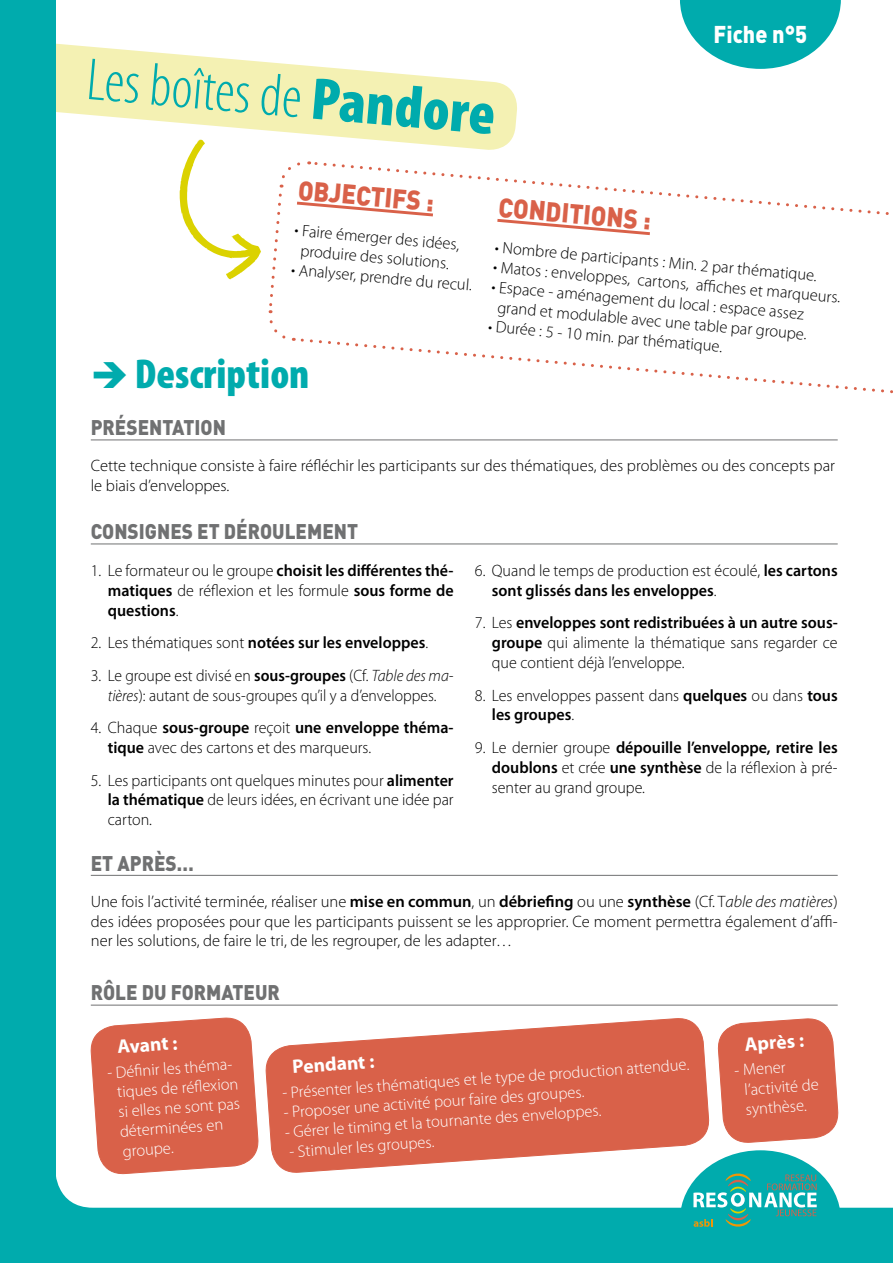
<style>
.page{position:relative;width:893px;height:1263px;background:#00abad}
.page>*{position:absolute;margin:0;border:0;box-sizing:border-box;transform-origin:0 0}
.t1{font:300 condensed 60px "Myriad Pro";color:#00abad}
.t2{font:900 condensed 42px "Myriad Pro";color:#00abad}
.t3{font:900 27px "DIN";color:#d96149;scale:.9 1}
.t4{font:900 24px "DIN";color:#fff;scale:.9 1}
.t5{font:900 21px "DIN";color:#707172;scale:.9 1}
.t6{font:700 19.5px "Myriad Pro";color:#fff}
.t7{font:300 16.5px/19.8px "Myriad Pro";color:#000;text-align:justify}
.t8{font:300 16.5px/19.8px "Myriad Pro";color:#fff}
.t9{font:600 16.5px/19.8px "Myriad Pro";color:#000;text-align:justify}
.s1{font-weight:900}
.s2{font-weight:300}
.s3{font-weight:600}
.s4{font-style:italic}
</style>
<div class="page">
<div style="left:56px;top:0;width:837px;height:1208px;background:#fff"></div>
<hr style="left:91px;top:440px;width:747px;height:1px;background:#707172">
<hr style="left:91px;top:544px;width:747px;height:1px;background:#707172">
<hr style="left:91px;top:875px;width:747px;height:1px;background:#707172">
<hr style="left:91px;top:1005px;width:747px;height:1px;background:#707172">
<svg style="left:56px;top:36px;width:463px;height:116px;background:#f8f6d0"></svg>
<svg style="left:680px;top:0;width:161px;height:69px"></svg>
<svg style="left:717px;top:1017px;width:122px;height:127px;background:#de7662"></svg>
<svg style="left:264px;top:1017px;width:446px;height:157px;background:#e0806d"></svg>
<svg style="left:89px;top:1016px;width:171px;height:159px;background:#de7661"></svg>
<svg style="left:680px;top:1150px;width:161px;height:77px"></svg>
<div style="left:179px;top:137px;width:714px;height:262px;background:#fff"></div>
<h1 class="t1" style="left:90px;top:44px;width:411px;rotate:5deg">Les boîtes de <span class="s1">Pandore</span></h1>
<h3 class="t4" style="left:714px;top:18px;width:106px">FICHE N°5</h3>
<h3 class="t3" style="left:300px;top:172px;width:65px;rotate:5deg">OBJECTI</h3>
<p class="t7" style="left:296px;top:220px;width:167px;text-align:center;rotate:5deg">• Faire émerger des idées, produire des solutions.</p>
<p class="t7" style="left:292px;top:259px;width:183px;rotate:5deg">• Analyser, prendre du recul.</p>
<h3 class="t3" style="left:500px;top:189px;width:87px;rotate:5deg">CON DITIONS</h3>
<p class="t7" style="left:496px;top:237px;width:325px;rotate:5deg">• Nombre de participants : Min. 2 par thématique.</p>
<p class="t7" style="left:494px;top:257px;width:350px;rotate:5deg">• Matos : enveloppes, cartons, affi ches et marqueurs.</p>
<p class="t7" style="left:492px;top:277px;width:319px;text-align:center;rotate:5deg">• Espace - aménagement du local : espace assez grand et modulable avec une table par groupe.</p>
<p class="t7" style="left:489px;top:316px;width:237px;rotate:5deg">• Durée : 5 - 10 min. par thématique.</p>
<h2 class="t2" style="left:91px;top:347px;width:220px">➔ Description</h2>
<p class="t5" style="left:91px;top:414px;width:152px">PRÉSENTATION</p>
<p class="t7" style="left:91px;top:456px;width:746px">Cette technique consiste à faire réfléchir les participants sur des thématiques, des problèmes ou des concepts par le biais d’enveloppes.</p>
<p class="t5" style="left:91px;top:518px;width:25px">CONSI</p>
<p class="t5" style="left:145px;top:518px;width:28px">GNES</p>
<p class="t5" style="left:197px;top:518px;width:153px">ET DÉROULEMENT</p>
<p class="t9" style="left:108px;top:560px;width:347px;text-indent:-17px"><span class="s2">1. Le formateur ou le groupe</span> choisit les différentes thé&shy;matiques <span class="s2">de réflexion et les formule</span> sous forme de questions<span class="s2">.</span></p>
<p class="t9" style="left:91px;top:632px;width:339px"><span class="s2">2. Les thématiques sont</span> notées sur les enveloppes<span class="s2">.</span></p>
<p class="t7" style="left:91px;top:665px;width:364px;text-align:center">3. Le groupe est divisé en <span class="s3">sous-groupes</span> (Cf. <span class="s4">Table des ma&shy;tières</span>): autant de sous-groupes qu’il y a d’enveloppes.</p>
<p class="t7" style="left:108px;top:718px;width:347px;text-indent:-17px">4. Chaque <span class="s3">sous-groupe</span> reçoit <span class="s3">une enveloppe théma&shy;tique</span> avec des cartons et des marqueurs.</p>
<p class="t7" style="left:108px;top:770px;width:347px;text-indent:-17px">5. Les participants ont quelques minutes pour <span class="s3">alimenter la thématique</span> de leurs idées, en écrivant une idée par carton.</p>
<p class="t9" style="left:492px;top:560px;width:347px;text-indent:-17px"><span class="s2">6. Quand le temps de production est écoulé,</span> les cartons sont glissés dans les enveloppes<span class="s2">.</span></p>
<p class="t7" style="left:492px;top:613px;width:347px;text-indent:-17px">7. Les <span class="s3">enveloppes sont redistribuées à un autre sous&shy;groupe</span> qui alimente la thématique sans regarder ce que contient déjà l’enveloppe.</p>
<p class="t7" style="left:492px;top:685px;width:347px;text-indent:-17px">8. Les enveloppes passent dans <span class="s3">quelques</span> ou dans <span class="s3">tous les groupes</span>.</p>
<p class="t7" style="left:492px;top:737px;width:347px;text-indent:-17px">9. Le dernier groupe <span class="s3">dépouille l’enveloppe, retire les doublons</span> et crée <span class="s3">une synthèse</span> de la réflexion à pré&shy;senter au grand groupe.</p>
<p class="t5" style="left:91px;top:849px;width:116px">ET APRÈS…</p>
<p class="t7" style="left:91px;top:891px;width:748px">Une fois l’activité terminée, réaliser une <span class="s3">mise en commun</span>, un <span class="s3">débriefing</span> ou une <span class="s3">synthèse</span> (Cf. T<span class="s4">able des matières</span>) des idées proposées pour que les participants puissent se les approprier. Ce moment permettra également d’affi&shy;ner les solutions, de faire le tri, de les regrouper, de les adapter…</p>
<p class="t5" style="left:91px;top:979px;width:208px">RÔLE DU FORMATEUR</p>
<p class="t6" style="left:117px;top:1034px;width:62px;rotate:-4deg">Avant :</p>
<p class="t8" style="left:115px;top:1062px;width:123px;text-indent:-9px;rotate:-4deg">- Défi nir les théma&shy;tiques de réfl exion si elles ne sont pas déterminées en groupe.</p>
<p class="t6" style="left:292px;top:1054px;width:83px;rotate:-4deg">Pendant :</p>
<p class="t8" style="left:282px;top:1082px;width:409px;rotate:-4deg">- Présenter les thématiques et le type de production attendue.</p>
<p class="t8" style="left:283px;top:1102px;width:303px;rotate:-4deg">- Proposer une activité pour faire des groupes.</p>
<p class="t8" style="left:284px;top:1122px;width:318px;rotate:-4deg">- Gérer le timing et la tournante des enveloppes.</p>
<p class="t8" style="left:289px;top:1142px;width:147px;rotate:-4deg">- Stimuler les groupes.</p>
<p class="t6" style="left:744px;top:1032px;width:61px;rotate:-4deg">Après :</p>
<p class="t8" style="left:742px;top:1060px;width:76px;text-indent:-9px;rotate:-4deg">- Mener l’activité de synthèse.</p>
</div>
